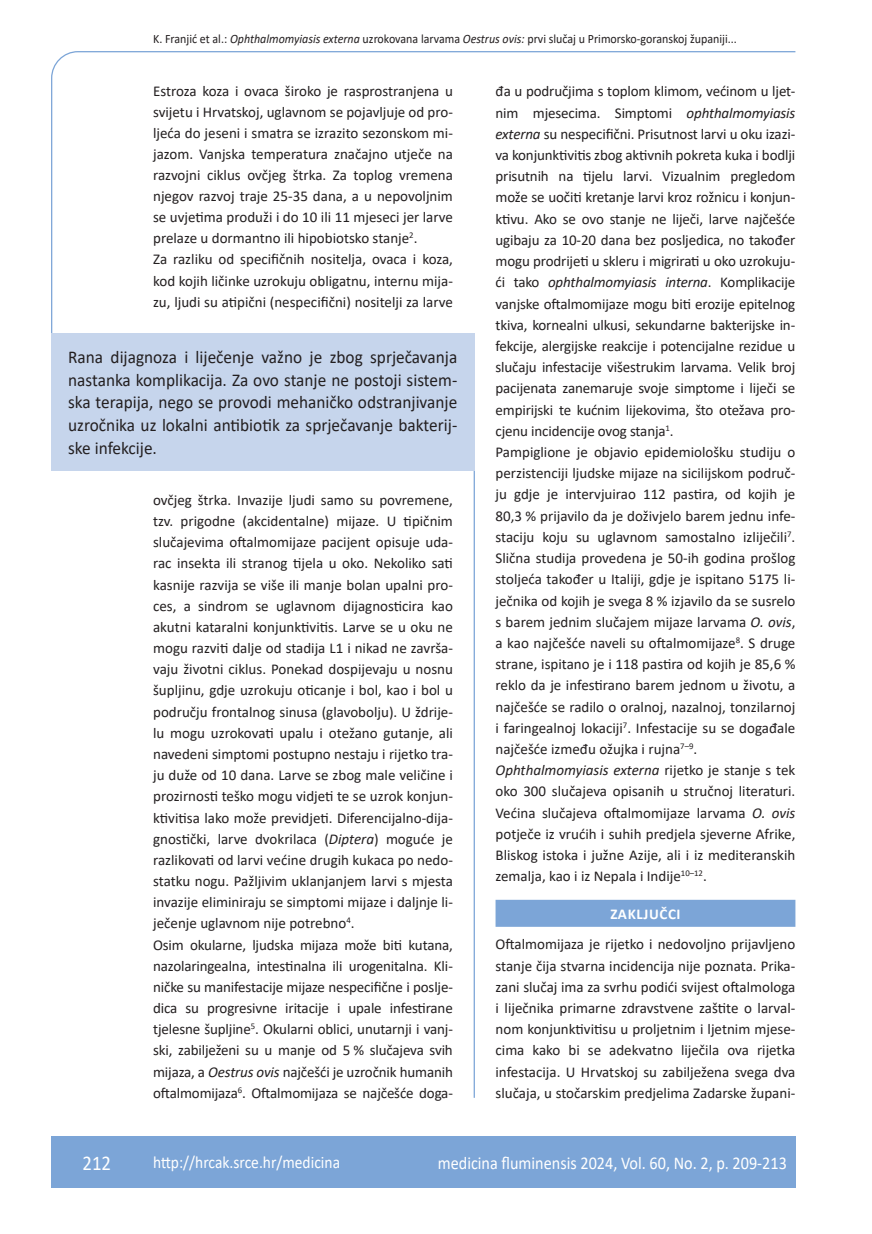
<style>
.page{position:relative;width:872px;height:1234px;background:#fff}
.page>*{position:absolute;margin:0;border:0;box-sizing:border-box;transform-origin:0 0}
.t1{font:21px "Calibri";color:#fff;scale:.9 1}
.anterfile{font:18px/22.5px "Calibri";color:#231f20;text-align:justify;scale:.96 1}
.t2{font:18px "Calibri";color:#fff;scale:.9 1}
.t3{font:17.25px "Calibri";color:#fff;scale:.9 1}
.osnovni_tekst{font:15px/21.1px "Calibri";color:#231f20;text-align:justify}
.naslov_ruler{font:700 15px "Calibri";letter-spacing:.04em;color:#fff}
.glava{font:12.75px "Calibri";color:#231f20;scale:.94 1}
.s1{font-style:italic}
</style>
<div class="page">
<svg style="left:51px;top:51px;width:745px;height:283px"></svg>
<hr style="left:473px;top:470px;width:2px;height:627px;background:#7ca5d7">
<div style="left:51px;top:1135px;width:744px;height:51px;background:#7ca5d7"></div>
<div style="left:495px;top:899px;width:300px;height:27px;background:#7ca5d7"></div>
<div style="left:51px;top:333px;width:423px;height:137px;background:#c6d5ec"></div>
<p class="glava" style="left:153px;top:29px;width:622px">K. Franjić et al.: <span class="s1">Ophthalmomyiasis externa</span> uzrokovana larvama <span class="s1">Oestrus ovis:</span> prvi slučaj u Primorsko-goranskoj županiji...</p>
<p class="osnovni_tekst" style="left:153px;top:80px;width:301px">Estroza koza i ovaca široko je rasprostranjena u svijetu i Hrvatskoj, uglavnom se pojavljuje od pro&shy;ljeća do jeseni i smatra se izrazito sezonskom mi&shy;jazom. Vanjska temperatura značajno utječe na razvojni ciklus ovčjeg štrka. Za toplog vremena njegov razvoj traje 25-35 dana, a u nepovoljnim se uvjetima produži i do 10 ili 11 mjeseci jer larve prelaze u dormantno ili hipobiotsko stanje<sup>2</sup>.</p>
<p class="osnovni_tekst" style="left:153px;top:248px;width:301px">Za razliku od specifičnih nositelja, ovaca i koza, kod kojih ličinke uzrokuju obligatnu, internu mija&shy;zu, ljudi su atipični (nespecifični) nositelji za larve</p>
<p class="anterfile" style="left:68px;top:346px;width:407px">Rana dijagnoza i liječenje važno je zbog sprječavanja nastanka komplikacija. Za ovo stanje ne postoji sistem&shy;ska terapija, nego se provodi mehaničko odstranjivanje uzročnika uz lokalni antibiotik za sprječavanje bakterij&shy;ske infekcije.</p>
<p class="osnovni_tekst" style="left:153px;top:489px;width:301px">ovčjeg štrka. Invazije ljudi samo su povremene, tzv. prigodne (akcidentalne) mijaze. U tipičnim slučajevima oftalmomijaze pacijent opisuje uda&shy;rac insekta ili stranog tijela u oko. Nekoliko sati kasnije razvija se više ili manje bolan upalni pro&shy;ces, a sindrom se uglavnom dijagnosticira kao akutni kataralni konjunktivitis. Larve se u oku ne mogu razviti dalje od stadija L1 i nikad ne završa&shy;vaju životni ciklus. Ponekad dospijevaju u nosnu šupljinu, gdje uzrokuju oticanje i bol, kao i bol u području frontalnog sinusa (glavobolju). U ždrije&shy;lu mogu uzrokovati upalu i otežano gutanje, ali navedeni simptomi postupno nestaju i rijetko tra&shy;ju duže od 10 dana. Larve se zbog male veličine i prozirnosti teško mogu vidjeti te se uzrok konjun&shy;ktivitisa lako može previdjeti. Diferencijalno-dija&shy;gnostički, larve dvokrilaca (<span class="s1">Diptera</span>) moguće je razlikovati od larvi većine drugih kukaca po nedo&shy;statku nogu. Pažljivim uklanjanjem larvi s mjesta invazije eliminiraju se simptomi mijaze i daljnje li&shy;ječenje uglavnom nije potrebno<sup>4</sup>.</p>
<p class="osnovni_tekst" style="left:153px;top:933px;width:301px">Osim okularne, ljudska mijaza može biti kutana, nazolaringealna, intestinalna ili urogenitalna. Kli&shy;ničke su manifestacije mijaze nespecifične i poslje&shy;dica su progresivne iritacije i upale infestirane tjelesne šupljine<sup>5</sup>. Okularni oblici, unutarnji i vanj&shy;ski, zabilježeni su u manje od 5 % slučajeva svih mijaza, a <span class="s1">Oestrus ovis</span> najčešći je uzročnik humanih oftalmomijaza<sup>6</sup>. Oftalmomijaza se najčešće doga-</p>
<p class="osnovni_tekst" style="left:495px;top:80px;width:301px">đa u područjima s toplom klimom, većinom u ljet&shy;nim mjesecima. Simptomi <span class="s1">ophthalmomyiasis externa</span> su nespecifični. Prisutnost larvi u oku izazi&shy;va konjunktivitis zbog aktivnih pokreta kuka i bodlji prisutnih na tijelu larvi. Vizualnim pregledom može se uočiti kretanje larvi kroz rožnicu i konjun&shy;ktivu. Ako se ovo stanje ne liječi, larve najčešće ugibaju za 10-20 dana bez posljedica, no također mogu prodrijeti u skleru i migrirati u oko uzrokuju&shy;ći tako <span class="s1">ophthalmomyiasis interna</span>. Komplikacije vanjske oftalmomijaze mogu biti erozije epitelnog tkiva, kornealni ulkusi, sekundarne bakterijske in&shy;fekcije, alergijske reakcije i potencijalne rezidue u slučaju infestacije višestrukim larvama. Velik broj pacijenata zanemaruje svoje simptome i liječi se empirijski te kućnim lijekovima, što otežava pro&shy;cjenu incidencije ovog stanja<sup>1</sup>.</p>
<p class="osnovni_tekst" style="left:495px;top:441px;width:301px">Pampiglione je objavio epidemiološku studiju o perzistenciji ljudske mijaze na sicilijskom područ&shy;ju gdje je intervjuirao 112 pastira, od kojih je 80,3 % prijavilo da je doživjelo barem jednu infe&shy;staciju koju su uglavnom samostalno izliječili<sup>7</sup>.<br>Slična studija provedena je 50-ih godina prošlog stoljeća također u Italiji, gdje je ispitano 5175 li&shy;ječnika od kojih je svega 8 % izjavilo da se susrelo s barem jednim slučajem mijaze larvama <span class="s1">O. ovis</span>, a kao najčešće naveli su oftalmomijaze<sup>8</sup>. S druge strane, ispitano je i 118 pastira od kojih je 85,6 % reklo da je infestirano barem jednom u životu, a najčešće se radilo o oralnoj, nazalnoj, tonzilarnoj i faringealnoj lokaciji<sup>7</sup>. Infestacije su se događale najčešće između ožujka i rujna<sup>7–9</sup>.</p>
<p class="osnovni_tekst" style="left:495px;top:759px;width:301px"><span class="s1">Ophthalmomyiasis externa</span> rijetko je stanje s tek oko 300 slučajeva opisanih u stručnoj literaturi.<br>Većina slučajeva oftalmomijaze larvama <span class="s1">O. ovis </span>potječe iz vrućih i suhih predjela sjeverne Afrike, Bliskog istoka i južne Azije, ali i iz mediteranskih zemalja, kao i iz Nepala i Indije<sup>10–12</sup>.</p>
<p class="naslov_ruler" style="left:610px;top:902px;width:72px">ZAKLJUČCI</p>
<p class="osnovni_tekst" style="left:495px;top:933px;width:301px">Oftalmomijaza je rijetko i nedovoljno prijavljeno stanje čija stvarna incidencija nije poznata. Prika&shy;zani slučaj ima za svrhu podići svijest oftalmologa i liječnika primarne zdravstvene zaštite o larval&shy;nom konjunktivitisu u proljetnim i ljetnim mjese&shy;cima kako bi se adekvatno liječila ova rijetka infestacija. U Hrvatskoj su zabilježena svega dva slučaja, u stočarskim predjelima Zadarske župani-</p>
<p class="t1" style="left:82px;top:1147px;width:33px">212</p>
<p class="t3" style="left:153px;top:1149px;width:209px">http://hrcak.srce.hr/medicina</p>
<p class="t2" style="left:438px;top:1149px;width:389px">medicina fluminensis 2024, Vol. 60, No. 2, p. 209-213</p>
</div>
